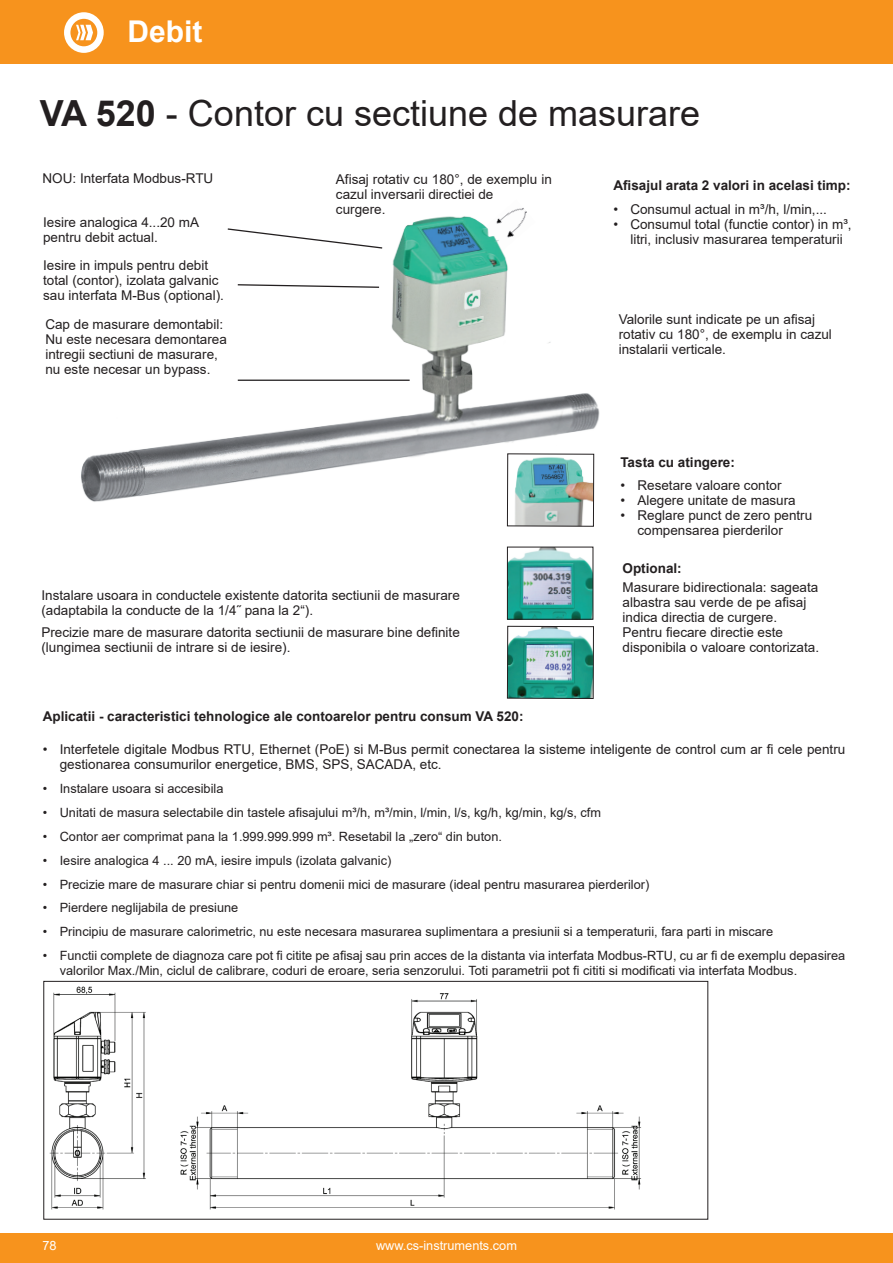
<style>
.page{position:relative;width:893px;height:1263px;background:#fff}
.page>*{position:absolute;margin:0;border:0;box-sizing:border-box;transform-origin:0 0}
.t1{font:36px "Arial";color:#231f20}
.t2{font:700 30px "Arial";color:#fff}
.t3{font:13.5px/15px "Arial";color:#231f20}
.t4{font:700 13.5px "Arial";color:#231f20}
.t5{font:12.75px/15.3px "Arial";color:#231f20}
.t6{font:12.75px "Arial";color:#fff}
.s1{font-weight:700}
</style>
<div class="page">
<div style="left:0;top:0;width:893px;height:64px;background:#f7931d"></div>
<div style="left:0;top:1233px;width:893px;height:30px;background:#f7931d"></div>
<img style="left:81px;top:208px;width:519px;height:294px">
<hr style="left:238px;top:380px;width:172px;height:1px;background:#231f20">
<svg style="left:236px;top:283px;width:144px;height:6px"></svg>
<svg style="left:226px;top:228px;width:158px;height:21px"></svg>
<img style="left:49px;top:986px;width:593px;height:224px">
<div style="left:44px;top:981px;width:664px;height:238px;border:1px solid #231f20"></div>
<img style="left:509px;top:456px;width:83px;height:68px">
<div style="left:507px;top:454px;width:87px;height:72px;border:1px solid #231f20"></div>
<img style="left:509px;top:628px;width:83px;height:69px">
<div style="left:507px;top:626px;width:87px;height:73px;border:1px solid #231f20"></div>
<img style="left:509px;top:549px;width:82px;height:68px">
<div style="left:507px;top:547px;width:86px;height:72px;border:1px solid #231f20"></div>
<svg style="left:64px;top:12px;width:40px;height:41px"></svg>
<h2 class="t2" style="left:128px;top:10px;width:76px">Debit</h2>
<h1 class="t1" style="left:40px;top:89px;width:662px"><span class="s1">VA 520</span> - Contor cu sectiune de masurare</h1>
<p class="t3" style="left:43px;top:171px;width:172px">NOU: Interfata Modbus-RTU</p>
<p class="t3" style="left:43px;top:214px;width:158px">Iesire analogica 4...20 mA pentru debit actual.</p>
<p class="t3" style="left:43px;top:258px;width:182px">Iesire in impuls pentru debit total (contor), izolata galvanic sau interfata M-Bus (optional).</p>
<p class="t3" style="left:45px;top:316px;width:183px">Cap de masurare demontabil:<br>Nu este necesara demontarea intregii sectiuni de masurare, nu este necesar un bypass.</p>
<p class="t3" style="left:336px;top:171px;width:217px">Afisaj rotativ cu 180°, de exemplu in cazul inversarii directiei de<br>curgere.</p>
<p class="t3" style="left:41px;top:588px;width:420px">Instalare usoara in conductele existente datorita sectiunii de masurare (adaptabila la conducte de la 1/4˝ pana la 2“).</p>
<p class="t3" style="left:41px;top:625px;width:420px">Precizie mare de masurare datorita sectiunii de masurare bine definite (lungimea sectiunii de intrare si de iesire).</p>
<p class="t4" style="left:613px;top:176px;width:239px">Afisajul arata 2 valori in acelasi timp:</p>
<p class="t3" style="left:613px;top:201px;width:215px">• Consumul actual in m³/h, l/min,...</p>
<p class="t3" style="left:613px;top:216px;width:240px;text-align:center">• Consumul total (functie contor) in m³, litri, inclusiv masurarea temperaturii</p>
<p class="t3" style="left:619px;top:311px;width:215px">Valorile sunt indicate pe un afisaj rotativ cu 180°, de exemplu in cazul instalarii verticale.</p>
<p class="t4" style="left:620px;top:452px;width:116px">Tasta cu atingere:</p>
<p class="t3" style="left:620px;top:478px;width:163px">• Resetare valoare contor</p>
<p class="t3" style="left:620px;top:493px;width:177px">• Alegere unitate de masura</p>
<p class="t3" style="left:637px;top:508px;width:176px;text-indent:-17px">• Reglare punct de zero pentru compensarea pierderilor</p>
<p class="t4" style="left:623px;top:558px;width:61px">Optional:</p>
<p class="t3" style="left:623px;top:580px;width:198px">Masurare bidirectionala: sageata albastra sau verde de pe afisaj indica directia de curgere.<br>Pentru fiecare directie este disponibila o valoare contorizata.</p>
<p class="t4" style="left:43px;top:707px;width:482px">Aplicatii - caracteristici tehnologice ale contoarelor pentru consum VA 520:</p>
<p class="t3" style="left:60px;top:742px;width:787px;text-indent:-17px">• Interfetele digitale Modbus RTU, Ethernet (PoE) si M-Bus permit conectarea la sisteme inteligente de control cum ar fi cele pentru gestionarea consumurilor energetice, BMS, SPS, SACADA, etc.</p>
<p class="t5" style="left:43px;top:781px;width:182px">• Instalare usoara si accesibila</p>
<p class="t5" style="left:43px;top:805px;width:560px">• Unitati de masura selectabile din tastele afisajului m³/h, m³/min, l/min, l/s, kg/h, kg/min, kg/s, cfm</p>
<p class="t5" style="left:43px;top:829px;width:461px">• Contor aer comprimat pana la 1.999.999.999 m³. Resetabil la „zero“ din buton.</p>
<p class="t5" style="left:43px;top:852px;width:350px">• Iesire analogica 4 ... 20 mA, iesire impuls (izolata galvanic)</p>
<p class="t5" style="left:43px;top:876px;width:608px">• Precizie mare de masurare chiar si pentru domenii mici de masurare (ideal pentru masurarea pierderilor)</p>
<p class="t5" style="left:43px;top:900px;width:197px">• Pierdere neglijabila de presiune</p>
<p class="t5" style="left:43px;top:924px;width:732px">• Principiu de masurare calorimetric, nu este necesara masurarea suplimentara a presiunii si a temperaturii, fara parti in miscare</p>
<p class="t5" style="left:60px;top:948px;width:787px;text-indent:-17px">• Functii complete de diagnoza care pot fi citite pe afisaj sau prin acces de la distanta via interfata Modbus-RTU, cu ar fi de exemplu depasirea valorilor Max./Min, ciclul de calibrare, coduri de eroare, seria senzorului. Toti parametrii pot fi cititi si modificati via interfata Modbus.</p>
<p class="t6" style="left:43px;top:1237px;width:16px">78</p>
<p class="t6" style="left:376px;top:1237px;width:142px">www.cs-instruments.com</p>
</div>
